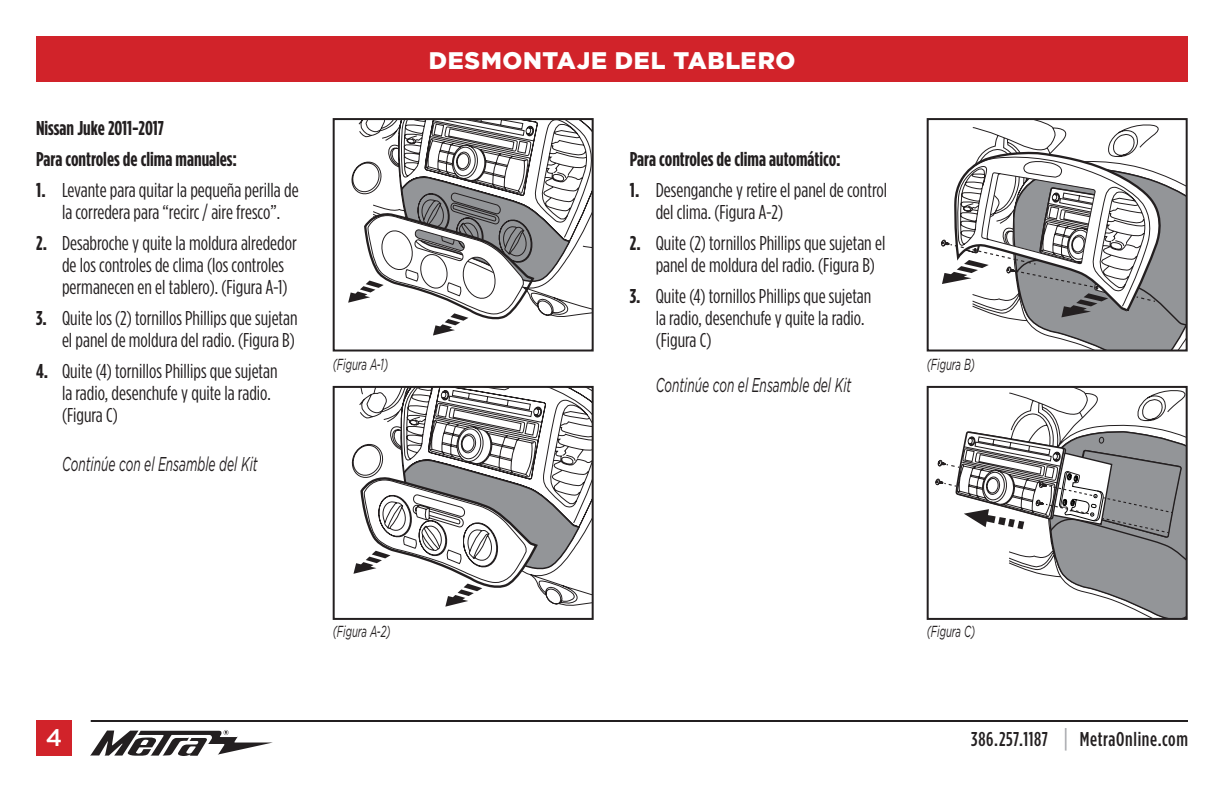
<style>
.page{position:relative;width:1224px;height:792px;background:#fff}
.page>*{position:absolute;margin:0;border:0;box-sizing:border-box;transform-origin:0 0}
.t1{font:900 24px "Gotham";letter-spacing:.03em;color:#fff}
.t2{font:500 24px "Gotham";color:#fff}
.t3{font:20px/22px "Gotham Condensed";color:#231f20}
.t4{font:700 20px/31px "Gotham Condensed";color:#231f20}
.t5{font:italic 20px "Gotham";color:#231f20;scale:.6 1}
.t6{font:500 20px "Gotham Condensed";letter-spacing:.03em;color:#231f20}
.t7{font:italic 16px "Gotham";color:#231f20;scale:.6 1}
.s1{font-weight:700}
.s2{font-size:26px;color:#a8a9ad}
</style>
<div class="page">
<div style="left:36px;top:36px;width:1152px;height:45px;background:#d1232a"></div>
<svg style="left:90px;top:730px;width:183px;height:26px"></svg>
<hr style="left:91px;top:720px;width:1097px;height:2px;background:#231f20">
<div style="left:36px;top:720px;width:36px;height:36px;background:#d1232a"></div>
<svg style="left:352px;top:121px;width:239px;height:195px"></svg>
<svg style="left:348px;top:175px;width:223px;height:161px"></svg>
<div style="left:333px;top:118px;width:261px;height:234px;border:2px solid #231f20"></div>
<svg style="left:972px;top:121px;width:187px;height:30px"></svg>
<svg style="left:941px;top:151px;width:244px;height:198px"></svg>
<div style="left:927px;top:118px;width:261px;height:234px;border:2px solid #231f20"></div>
<svg style="left:352px;top:389px;width:239px;height:216px"></svg>
<svg style="left:353px;top:458px;width:228px;height:149px"></svg>
<div style="left:333px;top:386px;width:261px;height:234px;border:2px solid #231f20"></div>
<svg style="left:1009px;top:389px;width:176px;height:41px"></svg>
<svg style="left:936px;top:430px;width:249px;height:187px"></svg>
<div style="left:927px;top:386px;width:261px;height:234px;border:2px solid #231f20"></div>
<p class="t4" style="left:36px;top:112px;width:203px">Nissan Juke 2011-2017<br>Para controles de clima manuales:</p>
<p class="t3" style="left:36px;top:179px;width:264px;text-align:center"><span class="s1">1.</span> Levante para quitar la pequeña perilla de la corredera para “recirc / aire fresco”.</p>
<p class="t3" style="left:62px;top:232px;width:236px;text-indent:-26px"><span class="s1">2.</span> Desabroche y quite la moldura alrededor de los controles de clima (los controles permanecen en el tablero). (Figura A-1)</p>
<p class="t3" style="left:36px;top:307px;width:263px;text-align:right"><span class="s1">3.</span> Quite los (2) tornillos Phillips que sujetan el panel de moldura del radio. (Figura B)</p>
<p class="t3" style="left:62px;top:360px;width:217px;text-indent:-26px"><span class="s1">4.</span> Quite (4) tornillos Phillips que sujetan la radio, desenchufe y quite la radio. (Figura C)</p>
<p class="t5" style="left:62px;top:453px;width:328px">Continúe con el Ensamble del Kit</p>
<p class="t1" style="left:429px;top:46px;width:368px">DESMONTAJE DEL TABLERO</p>
<p class="t4" style="left:630px;top:143px;width:212px">Para controles de clima automático:</p>
<p class="t3" style="left:656px;top:178px;width:233px;text-indent:-26px"><span class="s1">1.</span> Desenganche y retire el panel de control del clima. (Figura A-2)</p>
<p class="t3" style="left:656px;top:231px;width:231px;text-indent:-26px"><span class="s1">2.</span> Quite (2) tornillos Phillips que sujetan el panel de moldura del radio. (Figura B)</p>
<p class="t3" style="left:656px;top:284px;width:217px;text-indent:-26px"><span class="s1">3.</span> Quite (4) tornillos Phillips que sujetan la radio, desenchufe y quite la radio. (Figura C)</p>
<p class="t5" style="left:656px;top:374px;width:328px">Continúe con el Ensamble del Kit</p>
<p class="t7" style="left:333px;top:355px;width:94px">(Figura A-1)</p>
<p class="t7" style="left:927px;top:355px;width:82px">(Figura B)</p>
<p class="t7" style="left:333px;top:623px;width:98px">(Figura A-2)</p>
<p class="t7" style="left:927px;top:623px;width:82px">(Figura C)</p>
<p class="t2" style="left:46px;top:724px;width:18px">4</p>
<p class="t6" style="left:971px;top:728px;width:218px">386.257.1187 <span class="s2">|</span> MetraOnline.com</p>
</div>
